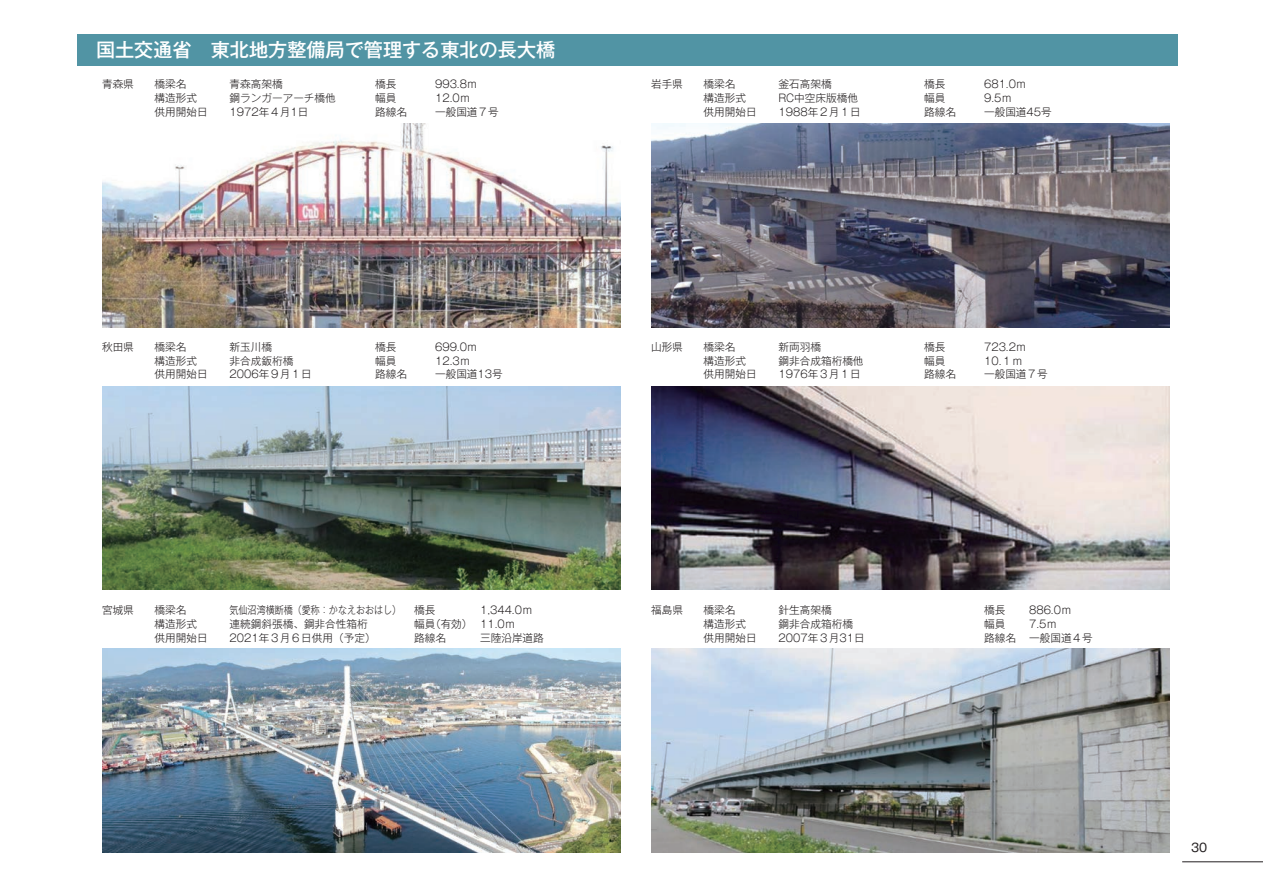
<style>
.page{position:relative;width:1263px;height:893px;background:#fff}
.page>*{position:absolute;margin:0;border:0;box-sizing:border-box;transform-origin:0 0}
.t1{font:500 19.2px "Gothic MB101 Pr 6";color:#fff}
.t2{font:11.7px "Gothic MB101 Pr 6";color:#231f20}
.t3{font:300 10.65px "Gothic MB101 Pr 6";color:#231f20}
.t4{font:300 10.65px "Gothic MB101 Pr 6";color:#231f20;scale:.85 1}
</style>
<div class="page">
<hr style="left:1182px;top:861px;width:81px;height:1px;background:#231f20">
<div style="left:77px;top:34px;width:1100px;height:32px;background:#5194a4"></div>
<img style="left:102px;top:123px;width:519px;height:204px">
<img style="left:651px;top:123px;width:519px;height:204px">
<img style="left:102px;top:386px;width:519px;height:204px">
<img style="left:651px;top:386px;width:519px;height:204px">
<img style="left:102px;top:649px;width:519px;height:204px">
<img style="left:651px;top:649px;width:519px;height:204px">
<h1 class="t1" style="left:77px;top:34px;width:480px">　国土交通省　東北地方整備局で管理する東北の長大橋</h1>
<p class="t3" style="left:102px;top:76px;width:33px">青森県</p>
<p class="t3" style="left:155px;top:76px;width:33px">橋梁名</p>
<p class="t3" style="left:230px;top:76px;width:55px">青森高架橋</p>
<p class="t3" style="left:375px;top:76px;width:23px">橋長</p>
<p class="t3" style="left:435px;top:76px;width:44px">993.8ｍ</p>
<p class="t3" style="left:155px;top:89px;width:44px">構造形式</p>
<p class="t3" style="left:230px;top:89px;width:108px">鋼ランガーアーチ橋他</p>
<p class="t3" style="left:375px;top:89px;width:23px">幅員</p>
<p class="t3" style="left:435px;top:89px;width:37px">12.0ｍ</p>
<p class="t3" style="left:155px;top:103px;width:55px">供用開始日</p>
<p class="t3" style="left:230px;top:103px;width:80px">1972年４月1日</p>
<p class="t3" style="left:375px;top:103px;width:33px">路線名</p>
<p class="t3" style="left:435px;top:103px;width:65px">一般国道７号</p>
<p class="t3" style="left:102px;top:338px;width:33px">秋田県</p>
<p class="t3" style="left:155px;top:338px;width:33px">橋梁名</p>
<p class="t3" style="left:230px;top:338px;width:44px">新玉川橋</p>
<p class="t3" style="left:375px;top:338px;width:23px">橋長</p>
<p class="t3" style="left:435px;top:338px;width:44px">699.0ｍ</p>
<p class="t3" style="left:155px;top:352px;width:44px">構造形式</p>
<p class="t3" style="left:230px;top:352px;width:65px">非合成鈑桁橋</p>
<p class="t3" style="left:375px;top:352px;width:23px">幅員</p>
<p class="t3" style="left:435px;top:352px;width:37px">12.3ｍ</p>
<p class="t3" style="left:155px;top:365px;width:55px">供用開始日</p>
<p class="t3" style="left:230px;top:365px;width:84px">2006年９月１日</p>
<p class="t3" style="left:375px;top:365px;width:33px">路線名</p>
<p class="t3" style="left:435px;top:365px;width:69px">一般国道13号</p>
<p class="t3" style="left:102px;top:601px;width:33px">宮城県</p>
<p class="t3" style="left:155px;top:601px;width:33px">橋梁名</p>
<p class="t4" style="left:230px;top:601px;width:244px">気仙沼湾横断橋（愛称：かなえおおはし） 橋長</p>
<p class="t3" style="left:480px;top:601px;width:54px">1,344.0ｍ</p>
<p class="t3" style="left:155px;top:615px;width:44px">構造形式</p>
<p class="t3" style="left:230px;top:615px;width:140px">連続鋼斜張橋、鋼非合性箱桁</p>
<p class="t3" style="left:414px;top:615px;width:103px">幅員（有効） 11.0ｍ</p>
<p class="t3" style="left:155px;top:629px;width:55px">供用開始日</p>
<p class="t3" style="left:230px;top:629px;width:148px">2021年３月６日供用（予定）</p>
<p class="t3" style="left:414px;top:629px;width:33px">路線名</p>
<p class="t3" style="left:480px;top:629px;width:65px">三陸沿岸道路</p>
<p class="t3" style="left:651px;top:76px;width:33px">岩手県</p>
<p class="t3" style="left:703px;top:76px;width:33px">橋梁名</p>
<p class="t3" style="left:778px;top:76px;width:55px">釜石高架橋</p>
<p class="t3" style="left:924px;top:76px;width:23px">橋長</p>
<p class="t3" style="left:984px;top:76px;width:44px">681.0ｍ</p>
<p class="t3" style="left:703px;top:89px;width:44px">構造形式</p>
<p class="t3" style="left:778px;top:89px;width:81px">RC中空床版橋他</p>
<p class="t3" style="left:924px;top:89px;width:23px">幅員</p>
<p class="t3" style="left:984px;top:89px;width:29px">9.5ｍ</p>
<p class="t3" style="left:703px;top:103px;width:55px">供用開始日</p>
<p class="t3" style="left:778px;top:103px;width:84px">1988年２月１日</p>
<p class="t3" style="left:924px;top:103px;width:33px">路線名</p>
<p class="t3" style="left:984px;top:103px;width:69px">一般国道45号</p>
<p class="t3" style="left:651px;top:338px;width:33px">山形県</p>
<p class="t3" style="left:703px;top:338px;width:33px">橋梁名</p>
<p class="t3" style="left:778px;top:338px;width:44px">新両羽橋</p>
<p class="t3" style="left:924px;top:338px;width:23px">橋長</p>
<p class="t3" style="left:984px;top:338px;width:44px">723.2ｍ</p>
<p class="t3" style="left:703px;top:352px;width:44px">構造形式</p>
<p class="t3" style="left:778px;top:352px;width:87px">鋼非合成箱桁橋他</p>
<p class="t3" style="left:924px;top:352px;width:23px">幅員</p>
<p class="t3" style="left:984px;top:352px;width:40px">10.１ｍ</p>
<p class="t3" style="left:703px;top:365px;width:55px">供用開始日</p>
<p class="t3" style="left:778px;top:365px;width:84px">1976年３月１日</p>
<p class="t3" style="left:924px;top:365px;width:33px">路線名</p>
<p class="t3" style="left:984px;top:365px;width:65px">一般国道７号</p>
<p class="t3" style="left:651px;top:601px;width:33px">福島県</p>
<p class="t3" style="left:703px;top:601px;width:33px">橋梁名</p>
<p class="t3" style="left:779px;top:601px;width:55px">針生高架橋</p>
<p class="t3" style="left:984px;top:601px;width:23px">橋長</p>
<p class="t3" style="left:1029px;top:601px;width:44px">886.0ｍ</p>
<p class="t3" style="left:703px;top:615px;width:44px">構造形式</p>
<p class="t3" style="left:779px;top:615px;width:76px">鋼非合成箱桁橋</p>
<p class="t3" style="left:984px;top:615px;width:23px">幅員</p>
<p class="t3" style="left:1029px;top:615px;width:29px">7.5ｍ</p>
<p class="t3" style="left:703px;top:629px;width:55px">供用開始日</p>
<p class="t3" style="left:779px;top:629px;width:88px">2007年３月31日</p>
<p class="t3" style="left:984px;top:629px;width:110px">路線名 一般国道４号</p>
<p class="t2" style="left:1191px;top:837px;width:18px">30</p>
</div>
